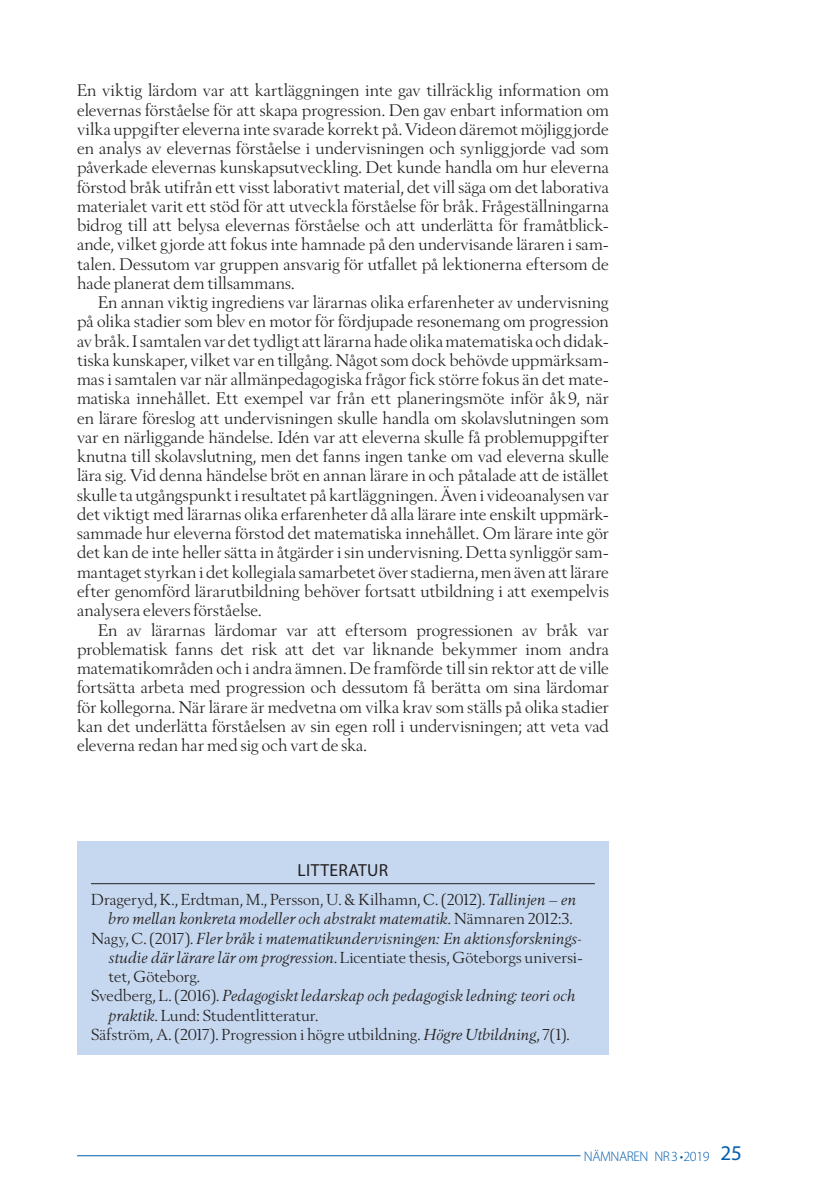
<style>
.page{position:relative;width:819px;height:1201px;background:#fff}
.page>*{position:absolute;margin:0;border:0;box-sizing:border-box;transform-origin:0 0}
.Rubrik_ref{font:17.5px "Myriad Pro";letter-spacing:.02em;color:#231f20}
.Brödtext{font:16.62px/19.2px "Berling Nova Display Pro";letter-spacing:.005em;color:#231f20;text-align:justify}
.Brödtext_2{font:16.62px/19.2px "Berling Nova Display Pro";letter-spacing:.005em;color:#231f20;text-align:justify}
.Ref{font:italic 15.75px/19.2px "Berling Nova Display Pro";letter-spacing:.005em;color:#231f20;text-align:justify}
.Ref-2{font:15.75px/19.2px "Berling Nova Display Pro";letter-spacing:.005em;color:#231f20;text-align:right}
.t1{font:300 14px "Myriad Pro";letter-spacing:-.03em;color:#015dad}
.s1{font-style:italic}
.s2{font-style:normal}
.s3{font-weight:400;font-size:21px}
</style>
<div class="page">
<hr style="left:77px;top:1155px;width:503px;height:1px;background:#015dad">
<div style="left:77px;top:840px;width:531px;height:214px;background:#c6d8ef"></div>
<hr style="left:91px;top:883px;width:503px;height:1px;background:#231f20">
<p class="Brödtext_2" style="left:77px;top:81px;width:533px">En viktig lärdom var att kartläggningen inte gav tillräcklig information om elevernas förståelse för att skapa progression. Den gav enbart information om vilka uppgifter eleverna inte svarade korrekt på. Videon däremot möjliggjorde en analys av elevernas förståelse i undervisningen och synliggjorde vad som påverkade elevernas kunskapsutveckling. Det kunde handla om hur eleverna förstod bråk utifrån ett visst laborativt material, det vill säga om det laborativa materialet varit ett stöd för att utveckla förståelse för bråk. Frågeställningarna bidrog till att belysa elevernas förståelse och att underlätta för framåtblick&shy;ande, vilket gjorde att fokus inte hamnade på den undervisande läraren i sam&shy;talen. Dessutom var gruppen ansvarig för utfallet på lektionerna eftersom de hade planerat dem tillsammans.</p>
<p class="Brödtext" style="left:77px;top:292px;width:533px;text-indent:21px">En annan viktig ingrediens var lärarnas olika erfarenheter av undervisning på olika stadier som blev en motor för fördjupade resonemang om progression av bråk. I samtalen var det tydligt att lärarna hade olika matematiska och didak&shy;tiska kunskaper, vilket var en tillgång. Något som dock behövde uppmärksam&shy;mas i samtalen var när allmänpedagogiska frågor fick större fokus än det mate&shy;matiska innehållet. Ett exempel var från ett planeringsmöte inför åk9, när en lärare föreslog att undervisningen skulle handla om skolavslutningen som var en närliggande händelse. Idén var att eleverna skulle få problemuppgifter knutna till skolavslutning, men det fanns ingen tanke om vad eleverna skulle lära sig. Vid denna händelse bröt en annan lärare in och påtalade att de istället skulle ta utgångspunkt i resultatet på kartläggningen. Även i videoanalysen var det viktigt med lärarnas olika erfarenheter då alla lärare inte enskilt uppmärk&shy;sammade hur eleverna förstod det matematiska innehållet. Om lärare inte gör det kan de inte heller sätta in åtgärder i sin undervisning. Detta synliggör sam&shy;mantaget styrkan i det kollegiala samarbetet över stadierna, men även att lärare efter genomförd lärarutbildning behöver fortsatt utbildning i att exempelvis analysera elevers förståelse.</p>
<p class="Brödtext" style="left:77px;top:620px;width:533px;text-indent:21px">En av lärarnas lärdomar var att eftersom progressionen av bråk var problematisk fanns det risk att det var liknande bekymmer inom andra matematikområden och i andra ämnen. De framförde till sin rektor att de ville fortsätta arbeta med progression och dessutom få berätta om sina lärdomar för kollegorna. När lärare är medvetna om vilka krav som ställs på olika stadier kan det underlätta förståelsen av sin egen roll i undervisningen; att veta vad eleverna redan har med sig och vart de ska.</p>
<p class="Rubrik_ref" style="left:297px;top:859px;width:92px">LITTERATUR</p>
<p class="Ref-2" style="left:91px;top:889px;width:486px">Drageryd, K., Erdtman, M., Persson, U. &amp; Kilhamn, C. (2012). <span class="s1">Tallinjen – en bro mellan konkreta modeller och abstrakt matematik</span>. Nämnaren 2012:3.</p>
<p class="Ref" style="left:108px;top:928px;width:476px;text-indent:-18px"><span class="s2">Nagy, C. (2017).</span> Fler bråk i matematikundervisningen: En aktionsforsknings&shy;studie där lärare lär om progression. <span class="s2">Licentiate thesis, Göteborgs universi&shy;tet, Göteborg.</span></p>
<p class="Ref" style="left:108px;top:986px;width:468px;text-indent:-18px"><span class="s2">Svedberg, L. (2016).</span> Pedagogiskt ledarskap och pedagogisk ledning: teori och praktik. <span class="s2">Lund: Studentlitteratur.</span></p>
<p class="Ref-2" style="left:91px;top:1024px;width:480px">Säfström, A. (2017). Progression i högre utbildning. <span class="s1">Högre Utbildning</span>, 7(1).</p>
<p class="t1" style="left:583px;top:1148px;width:159px">NÄMNAREN NR3 •2019 <span class="s3">25</span></p>
</div>
